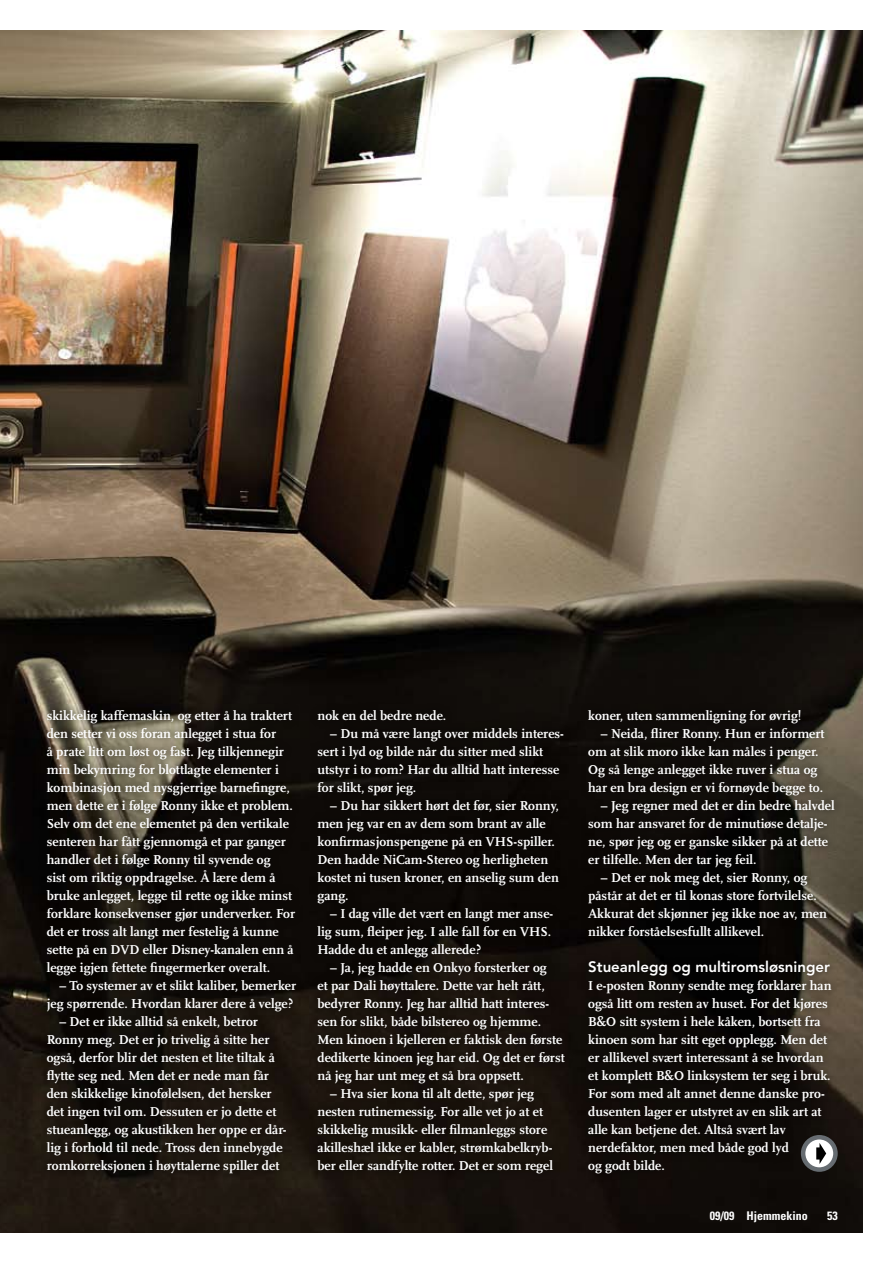
<style>
.page{position:relative;width:893px;height:1263px;background:#fff}
.page>*{position:absolute;margin:0;border:0;box-sizing:border-box;transform-origin:0 0}
.t1{font:800 15px "Avenir";color:#fff}
.t2{font:700 13.5px/18px "Scala LF";color:#fff}
.t3{font:700 condensed 12px "Univers";color:#fff}
</style>
<div class="page">
<img style="left:0;top:30px;width:863px;height:1203px">
<div style="left:37px;top:700px;width:805px;height:482px;background:#000;opacity:.75"></div>
<svg style="left:803px;top:1137px;width:32px;height:32px"></svg>
<div style="left:801px;top:1135px;width:37px;height:37px;border:4px solid #666c71;border-radius:50%"></div>
<svg style="left:816px;top:1143px;width:10px;height:21px"></svg>
<p class="t2" style="left:47px;top:707px;width:250px">skikkelig kaffemaskin, og etter å ha traktert den setter vi oss foran anlegget i stua for<br>å prate litt om løst og fast. Jeg tilkjennegir min bekymring for blottlagte elementer i kombinasjon med nysgjerrige barnefingre, men dette er i følge Ronny ikke et problem.<br>Selv om det ene elementet på den vertikale senteren har fått gjennomgå et par ganger handler det i følge Ronny til syvende og<br>sist om riktig oppdragelse. Å lære dem å bruke anlegget, legge til rette og ikke minst forklare konsekvenser gjør underverker. For det er tross alt langt mer festelig å kunne sette på en DVD eller Disney-kanalen enn å legge igjen fettete fingermerker overalt.</p>
<p class="t2" style="left:47px;top:977px;width:251px;text-align:right">– To systemer av et slikt kaliber, bemerker jeg spørrende. Hvordan klarer dere å velge?</p>
<p class="t2" style="left:47px;top:1013px;width:241px;text-indent:13px">– Det er ikke alltid så enkelt, betror Ronny meg. Det er jo trivelig å sitte her også, derfor blir det nesten et lite tiltak å flytte seg ned. Men det er nede man får den skikkelige kinofølelsen, det hersker det ingen tvil om. Dessuten er jo dette et stueanlegg, og akustikken her oppe er dår&shy;lig i forhold til nede. Tross den innebygde romkorreksjonen i høyttalerne spiller det</p>
<p class="t2" style="left:317px;top:707px;width:130px">nok en del bedre nede.</p>
<p class="t2" style="left:317px;top:725px;width:248px;text-indent:13px">– Du må være langt over middels interes&shy;sert i lyd og bilde når du sitter med slikt utstyr i to rom? Har du alltid hatt interesse for slikt, spør jeg.</p>
<p class="t2" style="left:317px;top:797px;width:243px;text-indent:13px">– Du har sikkert hørt det før, sier Ronny, men jeg var en av dem som brant av alle konfirmasjonspengene på en VHS-spiller.<br>Den hadde NiCam-Stereo og herligheten kostet ni tusen kroner, en anselig sum den gang.</p>
<p class="t2" style="left:317px;top:905px;width:237px;text-indent:13px">– I dag ville det vært en langt mer anse&shy;lig sum, fleiper jeg. I alle fall for en VHS.<br>Hadde du et anlegg allerede?</p>
<p class="t2" style="left:317px;top:959px;width:249px;text-indent:13px">– Ja, jeg hadde en Onkyo forsterker og<br>et par Dali høyttalere. Dette var helt rått, bedyrer Ronny. Jeg har alltid hatt interes&shy;sen for slikt, både bilstereo og hjemme.<br>Men kinoen i kjelleren er faktisk den første dedikerte kinoen jeg har eid. Og det er først nå jeg har unt meg et så bra oppsett.</p>
<p class="t2" style="left:317px;top:1085px;width:237px;text-indent:13px">– Hva sier kona til alt dette, spør jeg nesten rutinemessig. For alle vet jo at et skikkelig musikk- eller filmanleggs store akilleshæl ikke er kabler, strømkabelkryb&shy;ber eller sandfylte rotter. Det er som regel</p>
<p class="t2" style="left:588px;top:706px;width:215px">koner, uten sammenligning for øvrig!</p>
<p class="t2" style="left:588px;top:724px;width:238px;text-indent:13px">– Neida, flirer Ronny. Hun er informert om at slik moro ikke kan måles i penger.<br>Og så lenge anlegget ikke ruver i stua og har en bra design er vi fornøyde begge to.</p>
<p class="t2" style="left:588px;top:796px;width:248px;text-indent:13px">– Jeg regner med det er din bedre halvdel som har ansvaret for de minutiøse detalje&shy;ne, spør jeg og er ganske sikker på at dette er tilfelle. Men der tar jeg feil.</p>
<p class="t2" style="left:588px;top:868px;width:240px;text-indent:13px">– Det er nok meg det, sier Ronny, og påstår at det er til konas store fortvilelse.<br>Akkurat det skjønner jeg ikke noe av, men nikker forståelsesfullt allikevel.</p>
<p class="t1" style="left:588px;top:958px;width:243px">Stueanlegg og multiromsløsninger</p>
<p class="t2" style="left:588px;top:977px;width:245px">I e-posten Ronny sendte meg forklarer han også litt om resten av huset. For det kjøres B&amp;O sitt system i hele kåken, bortsett fra kinoen som har sitt eget opplegg. Men det er allikevel svært interessant å se hvordan et komplett B&amp;O linksystem ter seg i bruk.<br>For som med alt annet denne danske pro&shy;dusenten lager er utstyret av en slik art at alle kan betjene det. Altså svært lav nerdefaktor, men med både god lyd<br>og godt bilde.</p>
<p class="t3" style="left:710px;top:1208px;width:99px">09/09 Hjemmekino</p>
<p class="t3" style="left:827px;top:1208px;width:12px">53</p>
</div>
